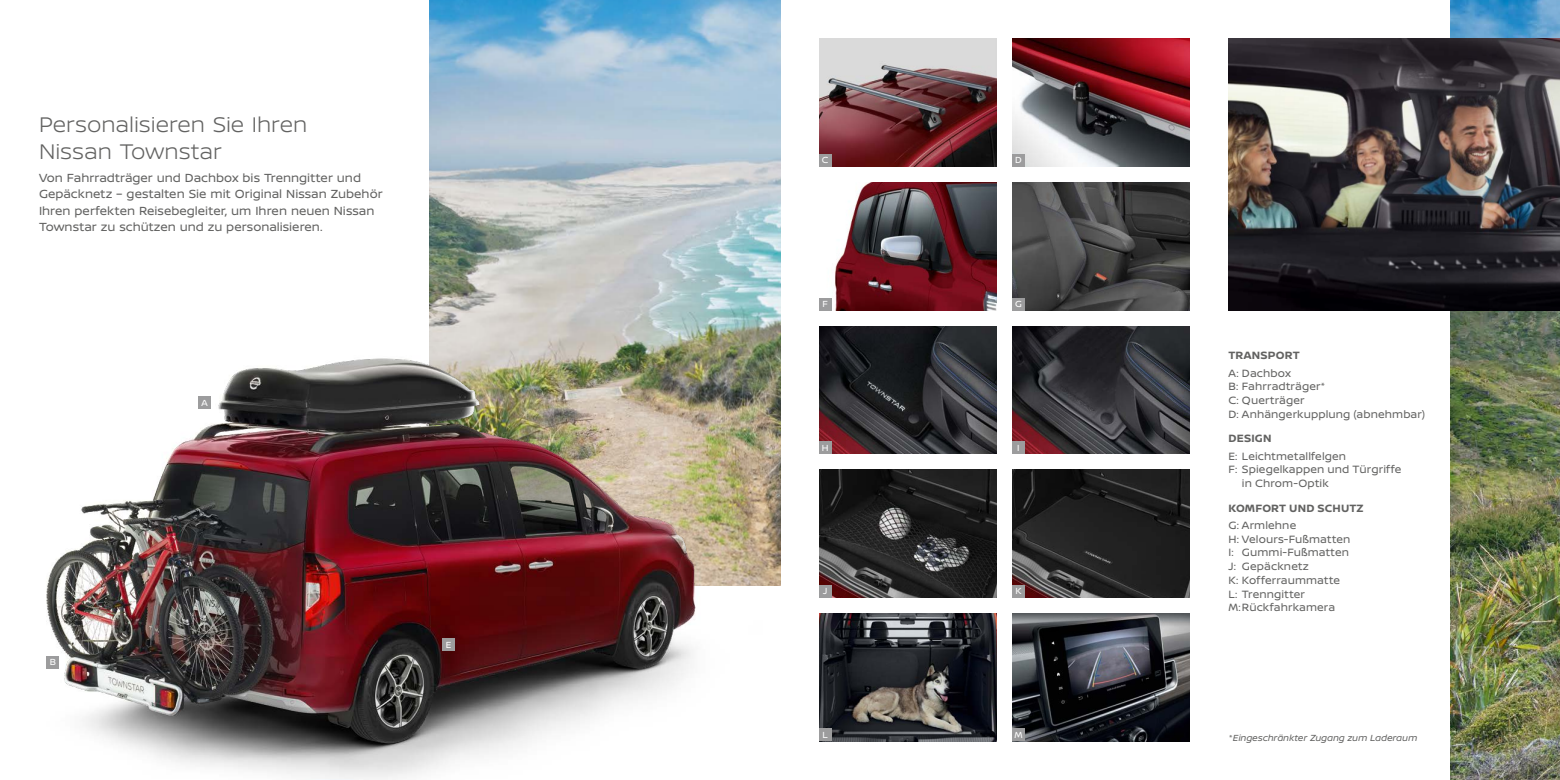
<style>
.page{position:relative;width:1560px;height:780px;background:#fff}
.page>*{position:absolute;margin:0;border:0;box-sizing:border-box;transform-origin:0 0}
.t1{font:300 22.5px/27px "Nissan Brand";color:#626261}
.t2{font:12.5px/16.2px "Nissan Brand";color:#626261}
.t3{font:11.25px/13.8px "Nissan Brand";letter-spacing:.01em;color:#626261}
.t4{font:700 11.25px "Nissan Brand";letter-spacing:.015em;color:#626261}
.t5{font:italic 9.38px "Nissan Brand";color:#626261}
.t6{font:9.38px "Nissan Brand";color:#fff}
</style>
<div class="page">
<img style="left:819px;top:326px;width:177px;height:128px">
<img style="left:831px;top:182px;width:165px;height:128px">
<img style="left:819px;top:469px;width:177px;height:128px">
<img style="left:1012px;top:469px;width:177px;height:128px">
<img style="left:1449px;top:0;width:110px;height:780px">
<img style="left:819px;top:39px;width:177px;height:128px">
<img style="left:1012px;top:182px;width:177px;height:128px">
<img style="left:1012px;top:39px;width:177px;height:128px">
<img style="left:1012px;top:613px;width:177px;height:128px">
<img style="left:819px;top:613px;width:177px;height:128px">
<img style="left:1228px;top:39px;width:331px;height:271px">
<img style="left:429px;top:0;width:351px;height:347px">
<img style="left:46px;top:347px;width:734px;height:433px">
<img style="left:1012px;top:326px;width:177px;height:128px">
<div style="left:819px;top:154px;width:12px;height:13px;background:#9c9c9d"></div>
<div style="left:1012px;top:154px;width:12px;height:13px;background:#9c9c9d"></div>
<div style="left:819px;top:298px;width:12px;height:12px;background:#9c9c9d"></div>
<div style="left:1012px;top:298px;width:12px;height:12px;background:#9c9c9d"></div>
<div style="left:819px;top:441px;width:12px;height:13px;background:#9c9c9d"></div>
<div style="left:1012px;top:441px;width:12px;height:13px;background:#9c9c9d"></div>
<div style="left:819px;top:585px;width:12px;height:12px;background:#9c9c9d"></div>
<div style="left:1012px;top:585px;width:12px;height:12px;background:#9c9c9d"></div>
<div style="left:819px;top:728px;width:12px;height:13px;background:#9c9c9d"></div>
<div style="left:1012px;top:728px;width:12px;height:13px;background:#9c9c9d"></div>
<div style="left:198px;top:396px;width:13px;height:13px;background:#9c9c9d"></div>
<div style="left:47px;top:656px;width:12px;height:12px;background:#9c9c9d"></div>
<div style="left:442px;top:638px;width:13px;height:13px;background:#9c9c9d"></div>
<h1 class="t1" style="left:39px;top:110px;width:270px">Personalisieren Sie Ihren<br>Nissan Townstar</h1>
<p class="t2" style="left:39px;top:169px;width:345px">Von Fahrradträger und Dachbox bis Trenngitter und Gepäcknetz – gestalten Sie mit Original Nissan Zubehör Ihren perfekten Reisebegleiter, um Ihren neuen Nissan Townstar zu schützen und zu personalisieren.</p>
<p class="t6" style="left:202px;top:396px;width:8px">A</p>
<p class="t6" style="left:50px;top:655px;width:8px">B</p>
<p class="t6" style="left:446px;top:637px;width:7px">E</p>
<p class="t6" style="left:821px;top:153px;width:8px">C</p>
<p class="t6" style="left:1014px;top:153px;width:8px">D</p>
<p class="t6" style="left:822px;top:297px;width:7px">F</p>
<p class="t6" style="left:1014px;top:297px;width:8px">G</p>
<p class="t6" style="left:821px;top:440px;width:8px">H</p>
<p class="t6" style="left:1017px;top:440px;width:4px">I</p>
<p class="t6" style="left:823px;top:584px;width:6px">J</p>
<p class="t6" style="left:1015px;top:584px;width:8px">K</p>
<p class="t6" style="left:822px;top:727px;width:7px">L</p>
<p class="t6" style="left:1014px;top:727px;width:10px">M</p>
<p class="t4" style="left:1228px;top:347px;width:73px">TRANSPORT</p>
<p class="t3" style="left:1228px;top:365px;width:198px">A: Dachbox<br>B: Fahrradträger*<br>C: Querträger<br>D: Anhängerkupplung (abnehmbar)</p>
<p class="t4" style="left:1228px;top:430px;width:45px">DESIGN</p>
<p class="t3" style="left:1228px;top:448px;width:119px">E: Leichtmetallfelgen</p>
<p class="t3" style="left:1228px;top:462px;width:174px">F: Spiegelkappen und Türgriffe</p>
<p class="t3" style="left:1241px;top:476px;width:88px">in Chrom-Optik</p>
<p class="t4" style="left:1228px;top:499px;width:137px">KOMFORT UND SCHUTZ</p>
<p class="t3" style="left:1228px;top:517px;width:123px">G: Armlehne<br>H: Velours-Fußmatten<br>I: Gummi-Fußmatten<br>J: Gepäcknetz<br>K: Kofferraummatte<br>L: Trenngitter<br>M:Rückfahrkamera</p>
<p class="t5" style="left:1228px;top:731px;width:190px">*Eingeschränkter Zugang zum Laderaum</p>
</div>
